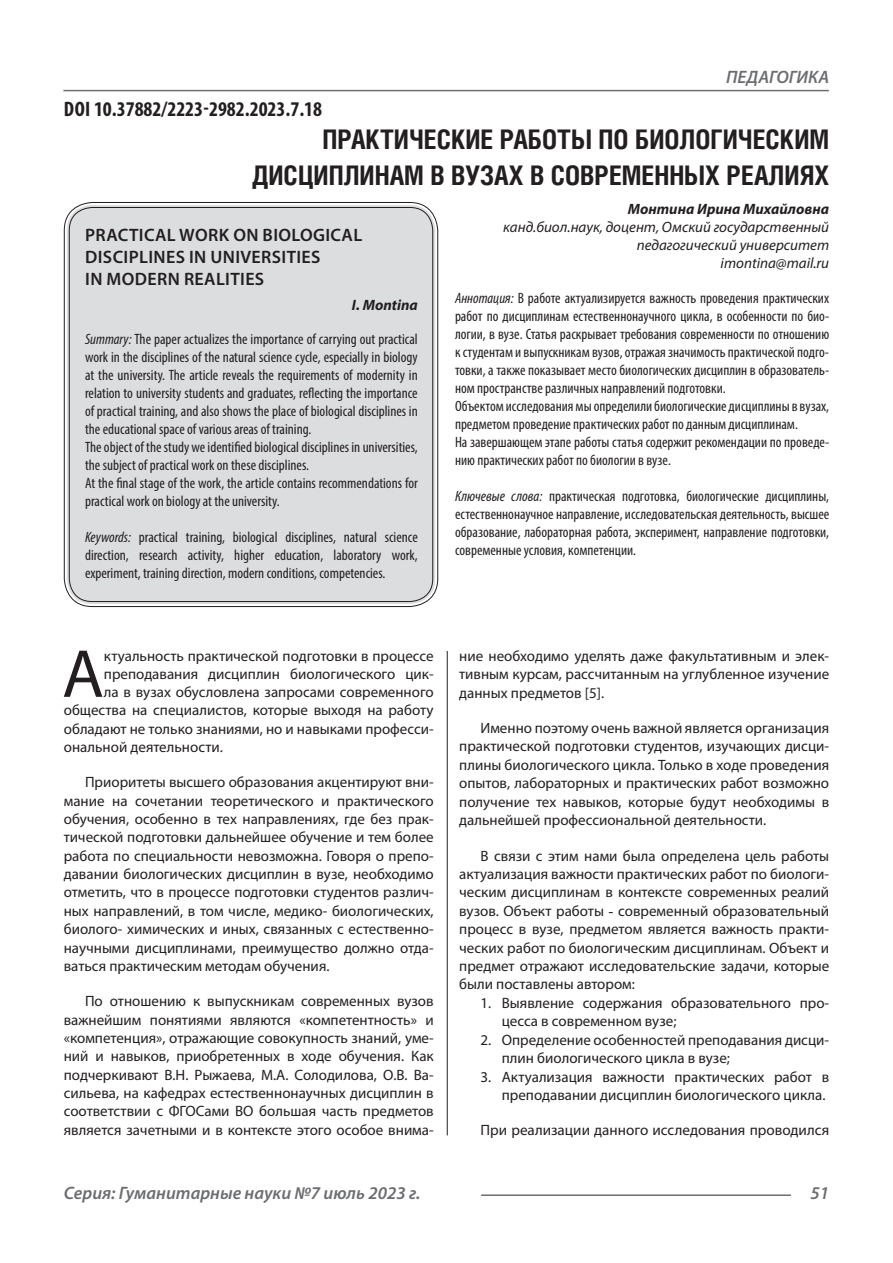
<style>
.page{position:relative;width:893px;height:1263px;background:#fff}
.page>*{position:absolute;margin:0;border:0;box-sizing:border-box;transform-origin:0 0}
.Статья_текст_первый{font:68.4px "Myriad Pro";color:#231f20}
.Статья_название{font:700 27px/36px "Helios Cond C";color:#231f20;text-align:right}
.ДОИ{font:700 condensed 21px "Myriad Pro";color:#231f20}
.Статья_название_англ{font:600 18px/21.6px "Myriad Pro";letter-spacing:.02em;color:#231f20}
.t1{font:italic 600 18px "Myriad Pro";color:#6c6d70}
.Статья_текст{font:15px/18.3px "Myriad Pro";color:#231f20;text-align:justify}
.Статья_аннотация_тек{font:condensed 15px/18px "Myriad Pro";color:#231f20;text-align:justify}
.Статья_аннотация_анг{font:condensed 15px/18px "Myriad Pro";color:#231f20;text-align:justify}
.Статья_текст_первый-2{font:15px "Myriad Pro";color:#231f20}
.Статья_автор_инфо{font:italic 15px/18px "Myriad Pro";color:#231f20;text-align:right}
.Статья_автор_фио_рус{font:italic 700 15px "Myriad Pro";color:#231f20}
.Статья_автор_англ{font:italic 700 15px "Myriad Pro";color:#231f20}
.s1{font-style:italic}
.s2{font-family:"Times New Roman"}
</style>
<div class="page">
<hr style="left:447px;top:128px;width:1px;height:1007px;background:#231f20">
<hr style="left:63px;top:90px;width:766px;height:1px;background:#6c6d70">
<hr style="left:481px;top:1194px;width:310px;height:2px;background:#6c6d70">
<div style="left:441px;top:125px;width:10px;height:526px;background:#fff"></div>
<div style="left:67px;top:205px;width:368px;height:399px;background:#dcdddf;border-radius:26px"></div>
<p class="ДОИ" style="left:64px;top:96px;width:260px">DOI 10.37882/2223-2982.2023.7.18</p>
<p class="t1" style="left:726px;top:66px;width:104px">ПЕДАГОГИКА</p>
<p class="Статья_название" style="left:252px;top:121px;width:579px">ПРАКТИЧЕСКИЕ РАБОТЫ ПО БИОЛОГИЧЕСКИМ<br>ДИСЦИПЛИНАМ В ВУЗАХ В СОВРЕМЕННЫХ РЕАЛИЯХ</p>
<p class="Статья_автор_фио_рус" style="left:628px;top:199px;width:203px">Монтина Ирина Михайловна</p>
<p class="Статья_автор_инфо" style="left:503px;top:218px;width:328px">канд.биол.наук, доцент, Омский государственный педагогический университет</p>
<p class="Статья_автор_инфо" style="left:721px;top:254px;width:110px">imontina@mail.ru</p>
<p class="Статья_аннотация_тек" style="left:455px;top:288px;width:376px"><span class="s1">Аннотация:</span> В работе актуализируется важность проведения практических работ по дисциплинам естественнонаучного цикла, в особенности по био&shy;логии, в вузе. Статья раскрывает требования современности по отношению к студентам и выпускникам вузов, отражая значимость практической подго&shy;товки, а также показывает место биологических дисциплин в образователь&shy;ном пространстве различных направлений подготовки.</p>
<p class="Статья_аннотация_тек" style="left:455px;top:396px;width:376px">Объектом исследования мы определили биологические дисциплины в вузах, предметом проведение практических работ по данным дисциплинам.</p>
<p class="Статья_аннотация_тек" style="left:455px;top:432px;width:376px">На завершающем этапе работы статья содержит рекомендации по проведе&shy;нию практических работ по биологии в вузе.</p>
<p class="Статья_аннотация_тек" style="left:455px;top:486px;width:376px"><span class="s1">Ключевые слова:</span> практическая подготовка, биологические дисциплины, естественнонаучное направление, исследовательская деятельность, высшее образование, лабораторная работа, эксперимент, направление подготовки, современные условия, компетенции.</p>
<p class="Статья_название_англ" style="left:85px;top:224px;width:279px">PRACTICAL WORK ON BIOLOGICAL<br>DISCIPLINES IN UNIVERSITIES</p>
<p class="Статья_название_англ" style="left:85px;top:267px;width:181px">IN MODERN REALITIES</p>
<p class="Статья_автор_англ" style="left:352px;top:295px;width:67px">I. Montina</p>
<p class="Статья_аннотация_анг" style="left:85px;top:330px;width:334px"><span class="s1">Summary:</span> The paper actualizes the importance of carrying out practical work in the disciplines of the natural science cycle, especially in biology at the university. The article reveals the requirements of modernity in relation to university students and graduates, reflecting the importance of practical training, and also shows the place of biological disciplines in the educational space of various areas of training.</p>
<p class="Статья_аннотация_анг" style="left:85px;top:438px;width:334px">The object of the study we identified biological disciplines in universities, the subject of practical work on these disciplines.</p>
<p class="Статья_аннотация_анг" style="left:85px;top:474px;width:334px">At the final stage of the work, the article contains recommendations for practical work on biology at the university.</p>
<p class="Статья_аннотация_анг" style="left:85px;top:528px;width:334px"><span class="s1">Keywords:</span> practical training, biological disciplines, natural science direction, research activity, higher education, laboratory work, experiment, training direction, modern conditions, competencies.</p>
<p class="Статья_текст_первый" style="left:62px;top:632px;width:43px">А</p>
<p class="Статья_текст_первый-2" style="left:104px;top:646px;width:331px">ктуальность практической подготовки в процессе</p>
<p class="Статья_текст_первый-2" style="left:104px;top:664px;width:331px">преподавания дисциплин биологического цик-</p>
<p class="Статья_текст_первый-2" style="left:104px;top:682px;width:331px">ла в вузах обусловлена запросами современного</p>
<p class="Статья_текст_первый-2" style="left:64px;top:701px;width:371px">общества на специалистов, которые выходя на работу</p>
<p class="Статья_текст_первый-2" style="left:64px;top:719px;width:371px">обладают не только знаниями, но и навыками професси-</p>
<p class="Статья_текст_первый-2" style="left:64px;top:738px;width:161px">ональной деятельности.</p>
<p class="Статья_текст" style="left:64px;top:773px;width:371px;text-indent:21px">Приоритеты высшего образования акцентируют вни&shy;мание на сочетании теоретического и практического обучения, особенно в тех направлениях, где без прак&shy;тической подготовки дальнейшее обучение и тем более работа по специальности невозможна. Говоря о препо&shy;давании биологических дисциплин в вузе, необходимо отметить, что в процессе подготовки студентов различ&shy;ных направлений, в том числе, медико- биологических, биолого- химических и иных, связанных с естественно&shy;научными дисциплинами, преимущество должно отда&shy;ваться практическим методам обучения.</p>
<p class="Статья_текст" style="left:64px;top:992px;width:371px;text-indent:21px">По отношению к выпускникам современных вузов важнейшим понятиями являются «компетентность» и «компетенция», отражающие совокупность знаний, уме&shy;ний и навыков, приобретенных в ходе обучения. Как подчеркивают В.Н. Рыжаева, М.А. Солодилова, О.В. Ва&shy;сильева, на кафедрах естественнонаучных дисциплин в соответствии с ФГОСами ВО большая часть предметов является зачетными и в контексте этого особое внима-</p>
<p class="Статья_текст" style="left:459px;top:646px;width:371px">ние необходимо уделять даже факультативным и элек&shy;тивным курсам, рассчитанным на углубленное изучение данных предметов [5].</p>
<p class="Статья_текст" style="left:459px;top:718px;width:371px;text-indent:21px">Именно поэтому очень важной является организация практической подготовки студентов, изучающих дисци&shy;плины биологического цикла. Только в ходе проведения опытов, лабораторных и практических работ возможно получение тех навыков, которые будут необходимы в дальнейшей профессиональной деятельности.</p>
<p class="Статья_текст" style="left:459px;top:846px;width:371px;text-indent:21px">В связи с этим нами была определена цель работы актуализация важности практических работ по биологи&shy;ческим дисциплинам в контексте современных реалий вузов. Объект работы <span class="s2">-</span> современный образовательный процесс в вузе, предметом является важность практи&shy;ческих работ по биологическим дисциплинам. Объект и предмет отражают исследовательские задачи, которые были поставлены автором:</p>
<p class="Статья_текст" style="left:502px;top:993px;width:329px;text-indent:-21px">1. Выявление содержания образовательного про&shy;цесса в современном вузе;</p>
<p class="Статья_текст" style="left:502px;top:1030px;width:329px;text-indent:-21px">2. Определение особенностей преподавания дисци&shy;плин биологического цикла в вузе;</p>
<p class="Статья_текст" style="left:480px;top:1067px;width:350px;text-align:right">3. Актуализация важности практических работ в преподавании дисциплин биологического цикла.</p>
<p class="Статья_текст" style="left:480px;top:1121px;width:350px">При реализации данного исследования проводился</p>
<p class="t1" style="left:64px;top:1182px;width:358px">Серия: Гуманитарные науки №7 июль 2023 г.</p>
<p class="t1" style="left:810px;top:1182px;width:20px">51</p>
</div>
